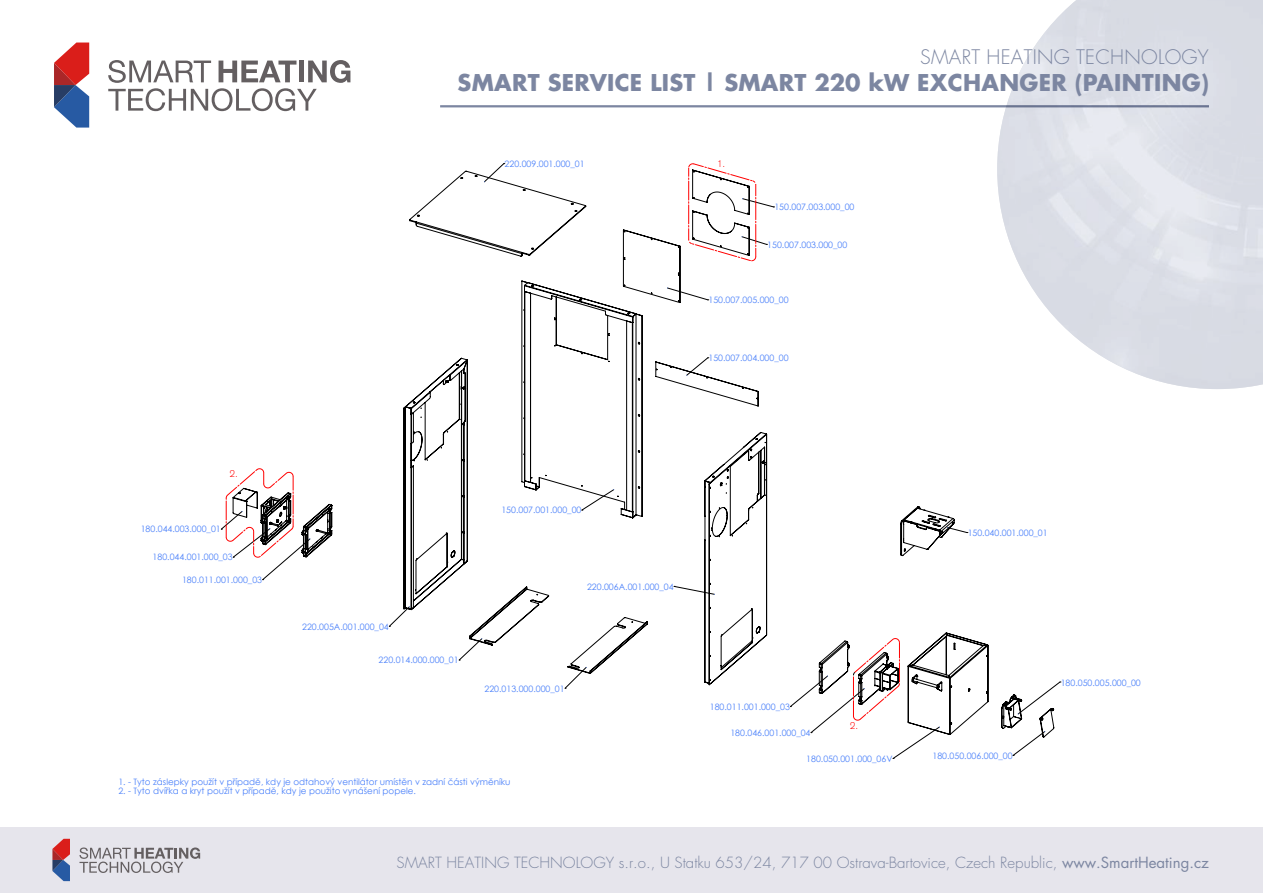
<style>
.page{position:relative;width:1263px;height:893px;background:#fff}
.page>*{position:absolute;margin:0;border:0;box-sizing:border-box;transform-origin:0 0}
.t1{font:700 22.5px "Futura CE";letter-spacing:.015em;color:#7c86a1}
.t2{font:19.5px "Futura CE Light";letter-spacing:.015em;color:#7c86a1}
.t3{font:15px "Futura CE Light";color:#7c86a1}
.t4{font:700 10.5px "Century Gothic";color:#f00}
.t5{font:8.85px "Century Gothic";color:#487ffa}
.s1{font-family:"Futura CE"}
</style>
<div class="page">
<svg style="left:108px;top:60px;width:242px;height:51px"></svg>
<svg style="left:54px;top:43px;width:35px;height:85px"></svg>
<div style="left:0;top:827px;width:1263px;height:66px;background:#e6e5ec"></div>
<svg style="left:79px;top:847px;width:121px;height:26px"></svg>
<svg style="left:52px;top:839px;width:18px;height:42px"></svg>
<svg style="left:688px;top:164px;width:29px;height:6px"></svg>
<svg style="left:221px;top:490px;width:12px;height:68px"></svg>
<svg style="left:233px;top:170px;width:821px;height:567px"></svg>
<hr style="left:440px;top:105px;width:769px;height:2px;background:#7c86a1">
<h2 class="t2" style="left:920px;top:46px;width:290px">SMART HEATING TECHNOLOGY</h2>
<h1 class="t1" style="left:458px;top:68px;width:753px">SMART SERVICE LIST | SMART 220 kW EXCHANGER (PAINTING)</h1>
<p class="t5" style="left:505px;top:158px;width:82px">220.009.001.000_01</p>
<p class="t4" style="left:717px;top:158px;width:9px">1.</p>
<p class="t5" style="left:774px;top:201px;width:82px">150.007.003.000_00</p>
<p class="t5" style="left:767px;top:238px;width:82px">150.007.003.000_00</p>
<p class="t5" style="left:708px;top:294px;width:82px">150.007.005.000_00</p>
<p class="t5" style="left:708px;top:352px;width:82px">150.007.004.000_00</p>
<p class="t4" style="left:230px;top:468px;width:9px">2.</p>
<p class="t5" style="left:141px;top:523px;width:82px">180.044.003.000_01</p>
<p class="t5" style="left:153px;top:551px;width:82px">180.044.001.000_03</p>
<p class="t5" style="left:182px;top:573px;width:82px">180.011.001.000_03</p>
<p class="t5" style="left:302px;top:620px;width:88px">220.005A.001.000_04</p>
<p class="t5" style="left:379px;top:654px;width:82px">220.014.000.000_01</p>
<p class="t5" style="left:501px;top:504px;width:82px">150.007.001.000_00</p>
<p class="t5" style="left:587px;top:580px;width:88px">220.006A.001.000_04</p>
<p class="t5" style="left:484px;top:682px;width:82px">220.013.000.000_01</p>
<p class="t5" style="left:118px;top:776px;width:394px">1. - Tyto záslepky použít v případě, kdy je odtahový ventilátor umístěn v zadní části výměníku</p>
<p class="t5" style="left:118px;top:785px;width:299px">2. - Tyto dvířka a kryt použít v případě, kdy je použito vynášení popele.</p>
<p class="t5" style="left:968px;top:527px;width:82px">150.040.001.000_01</p>
<p class="t5" style="left:710px;top:701px;width:82px">180.011.001.000_03</p>
<p class="t5" style="left:730px;top:727px;width:82px">180.046.001.000_04</p>
<p class="t4" style="left:850px;top:720px;width:9px">2.</p>
<p class="t5" style="left:806px;top:752px;width:88px">180.050.001.000_06V</p>
<p class="t5" style="left:932px;top:749px;width:82px">180.050.006.000_00</p>
<p class="t5" style="left:1061px;top:676px;width:82px">180.050.005.000_00</p>
<h3 class="t3" style="left:397px;top:853px;width:814px">SMART HEATING TECHNOLOGY s.r.o., U Statku 653/24, 717 00 Ostrava-Bartovice, Czech Republic, <span class="s1">www.SmartHeating.cz</span></h3>
</div>
